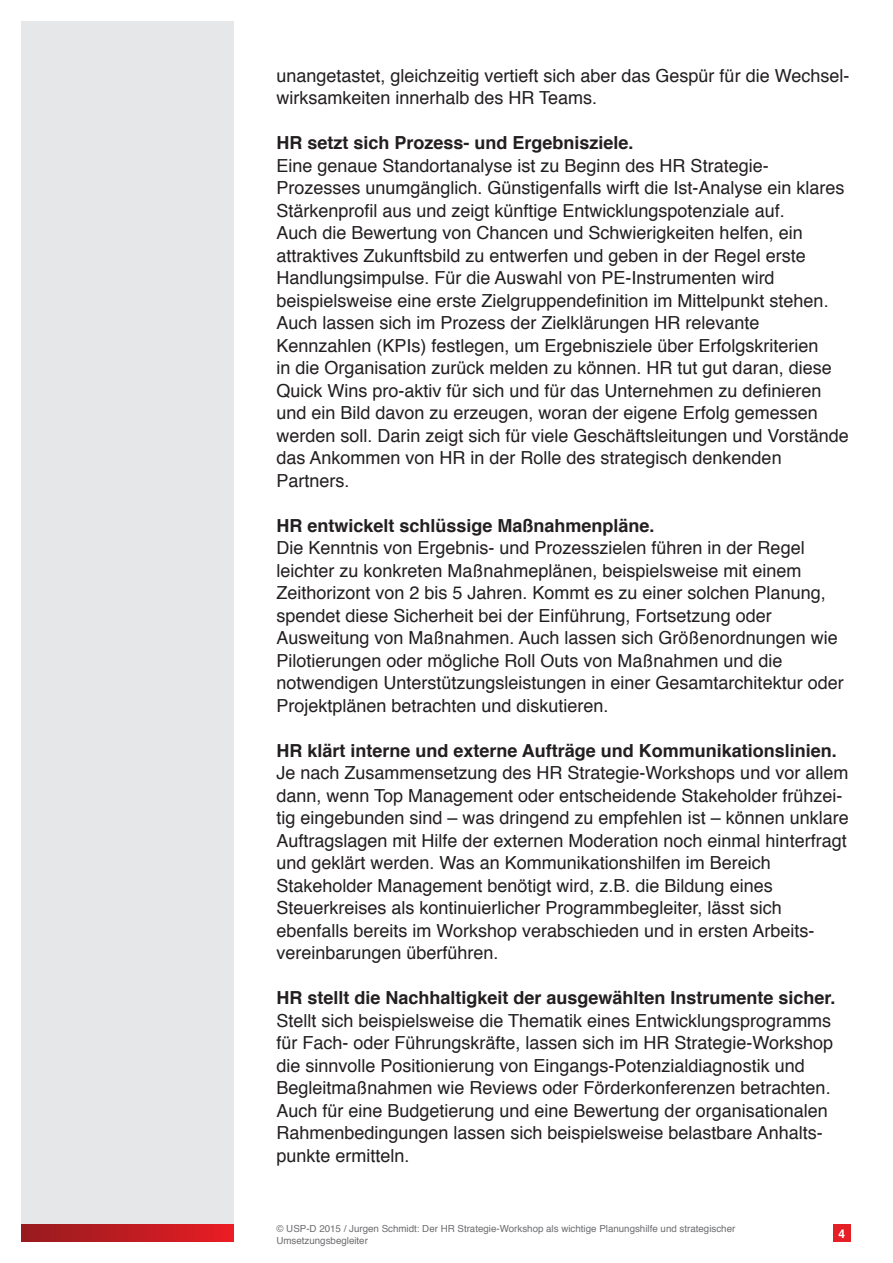
<style>
.page{position:relative;width:893px;height:1263px;background:#fff}
.page>*{position:absolute;margin:0;border:0;box-sizing:border-box;transform-origin:0 0}
.t1{font:18px/22.5px "Helvetica";color:#231f20}
.t2{font:700 18px "Helvetica";color:#231f20}
.t3{font:700 12px "Helvetica";color:#fff}
.t4{font:9.75px/11.7px "Helvetica";color:#6c6d70}
</style>
<div class="page">
<div style="left:21px;top:21px;width:213px;height:1221px;background:#e6e7e9"></div>
<div style="left:833px;top:1225px;width:17px;height:17px;background:#e41f25"></div>
<div style="left:21px;top:1225px;width:213px;height:17px;background:linear-gradient(to right,#951b1e,#e91c24)"></div>
<p class="t1" style="left:276px;top:65px;width:574px">unangetastet, gleichzeitig vertieft sich aber das Gespür für die Wechsel&shy;wirksamkeiten innerhalb des HR Teams.</p>
<p class="t2" style="left:276px;top:128px;width:359px">HR setzt sich Prozess- und Ergebnisziele.</p>
<p class="t1" style="left:276px;top:155px;width:574px">Eine genaue Standortanalyse ist zu Beginn des HR Strategie-Prozesses unumgänglich. Günstigenfalls wirft die Ist-Analyse ein klares Stärkenprofil aus und zeigt künftige Entwicklungspotenziale auf.<br>Auch die Bewertung von Chancen und Schwierigkeiten helfen, ein attraktives Zukunftsbild zu entwerfen und geben in der Regel erste Handlungsimpulse. Für die Auswahl von PE-Instrumenten wird beispielsweise eine erste Zielgruppendefinition im Mittelpunkt stehen.<br>Auch lassen sich im Prozess der Zielklärungen HR relevante Kennzahlen (KPIs) festlegen, um Ergebnisziele über Erfolgskriterien<br>in die Organisation zurück melden zu können. HR tut gut daran, diese Quick Wins pro-aktiv für sich und für das Unternehmen zu definieren und ein Bild davon zu erzeugen, woran der eigene Erfolg gemessen werden soll. Darin zeigt sich für viele Geschäftsleitungen und Vorstände das Ankommen von HR in der Rolle des strategisch denkenden Partners.</p>
<p class="t2" style="left:276px;top:511px;width:380px">HR entwickelt schlüssige Maßnahmenpläne.</p>
<p class="t1" style="left:276px;top:537px;width:569px">Die Kenntnis von Ergebnis- und Prozesszielen führen in der Regel leichter zu konkreten Maßnahmeplänen, beispielsweise mit einem Zeithorizont von 2 bis 5 Jahren. Kommt es zu einer solchen Planung, spendet diese Sicherheit bei der Einführung, Fortsetzung oder Ausweitung von Maßnahmen. Auch lassen sich Größenordnungen wie Pilotierungen oder mögliche Roll Outs von Maßnahmen und die notwendigen Unterstützungsleistungen in einer Gesamtarchitektur oder Projektplänen betrachten und diskutieren.</p>
<p class="t2" style="left:276px;top:736px;width:562px">HR klärt interne und externe Aufträge und Kommunikationslinien.</p>
<p class="t1" style="left:276px;top:762px;width:574px">Je nach Zusammensetzung des HR Strategie-Workshops und vor allem dann, wenn Top Management oder entscheidende Stakeholder frühzei&shy;tig eingebunden sind – was dringend zu empfehlen ist – können unklare Auftragslagen mit Hilfe der externen Moderation noch einmal hinterfragt und geklärt werden. Was an Kommunikationshilfen im Bereich Stakeholder Management benötigt wird, z.B. die Bildung eines Steuerkreises als kontinuierlicher Programmbegleiter, lässt sich ebenfalls bereits im Workshop verabschieden und in ersten Arbeits&shy;vereinbarungen überführen.</p>
<p class="t2" style="left:276px;top:983px;width:561px">HR stellt die Nachhaltigkeit der ausgewählten Instrumente sicher.</p>
<p class="t1" style="left:276px;top:1010px;width:558px">Stellt sich beispielsweise die Thematik eines Entwicklungsprogramms für Fach- oder Führungskräfte, lassen sich im HR Strategie-Workshop die sinnvolle Positionierung von Eingangs-Potenzialdiagnostik und Begleitmaßnahmen wie Reviews oder Förderkonferenzen betrachten.<br>Auch für eine Budgetierung und eine Bewertung der organisationalen Rahmenbedingungen lassen sich beispielsweise belastbare Anhalts&shy;punkte ermitteln.</p>
<p class="t4" style="left:276px;top:1223px;width:460px">© USP-D 2015 / Jurgen Schmidt: Der HR Strategie-Workshop als wichtige Planungshilfe und strategischer<br>Umsetzungsbegleiter</p>
<p class="t3" style="left:839px;top:1224px;width:8px">4</p>
</div>
